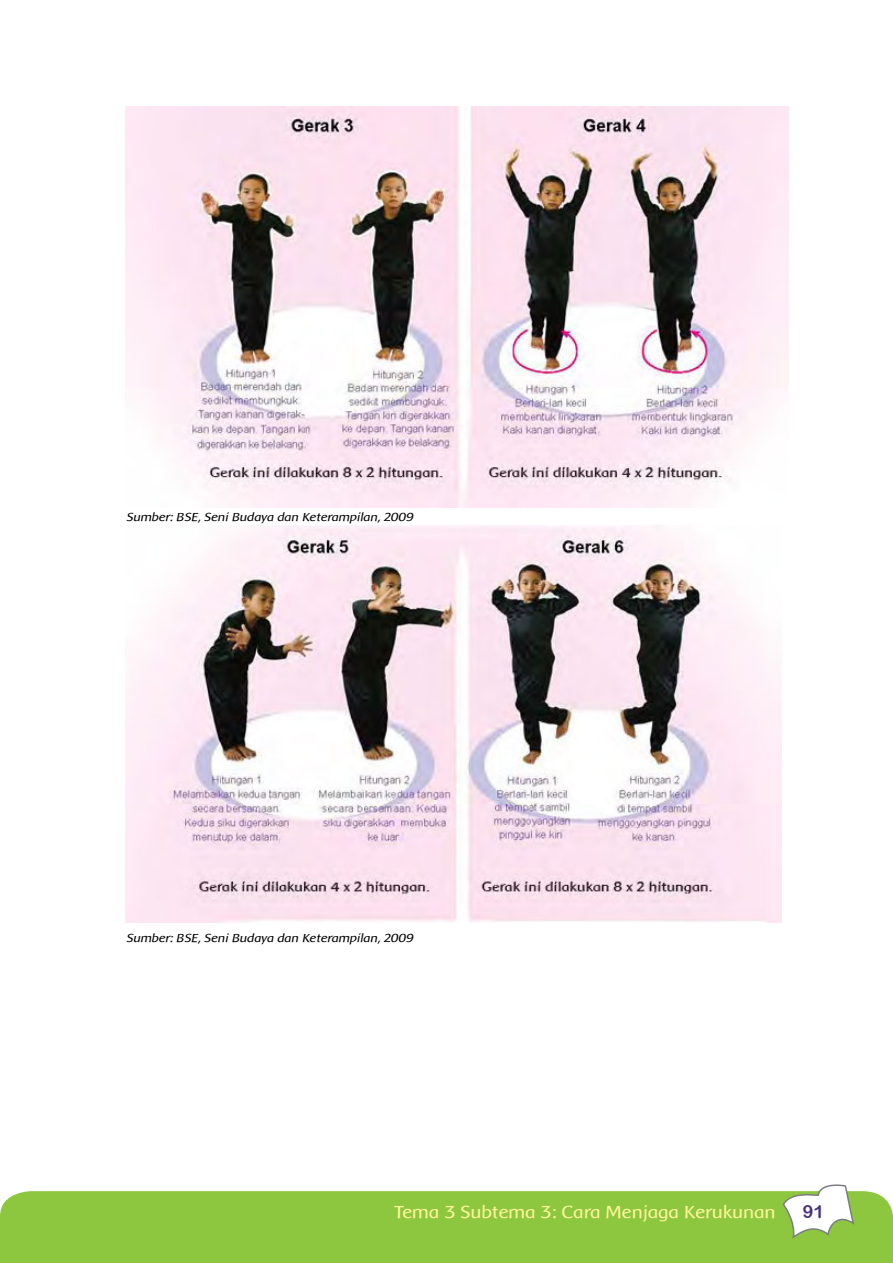
<style>
.page{position:relative;width:893px;height:1263px;background:#fff}
.page>*{position:absolute;margin:0;border:0;box-sizing:border-box;transform-origin:0 0}
.t1{font:18px "Baar Metanoia";color:#fff799}
.t2{font:18px "Arial Rounded MT Bold";color:#473277}
.SumberFoto{font:italic 12px "Baar Metanoia";color:#000}
</style>
<div class="page">
<div style="left:0;top:1191px;width:893px;height:72px;background:#8dc73f"></div>
<svg style="left:781px;top:1184px;width:74px;height:56px"></svg>
<img style="left:126px;top:106px;width:663px;height:402px">
<img style="left:126px;top:526px;width:655px;height:397px">
<p class="SumberFoto" style="left:126px;top:510px;width:288px">Sumber: BSE, Seni Budaya dan Keterampilan, 2009</p>
<p class="SumberFoto" style="left:126px;top:931px;width:288px">Sumber: BSE, Seni Budaya dan Keterampilan, 2009</p>
<h1 class="t1" style="left:395px;top:1203px;width:383px">Tema 3 Subtema 3: Cara Menjaga Kerukunan</h1>
<h1 class="t2" style="left:803px;top:1201px;width:23px">91</h1>
</div>
